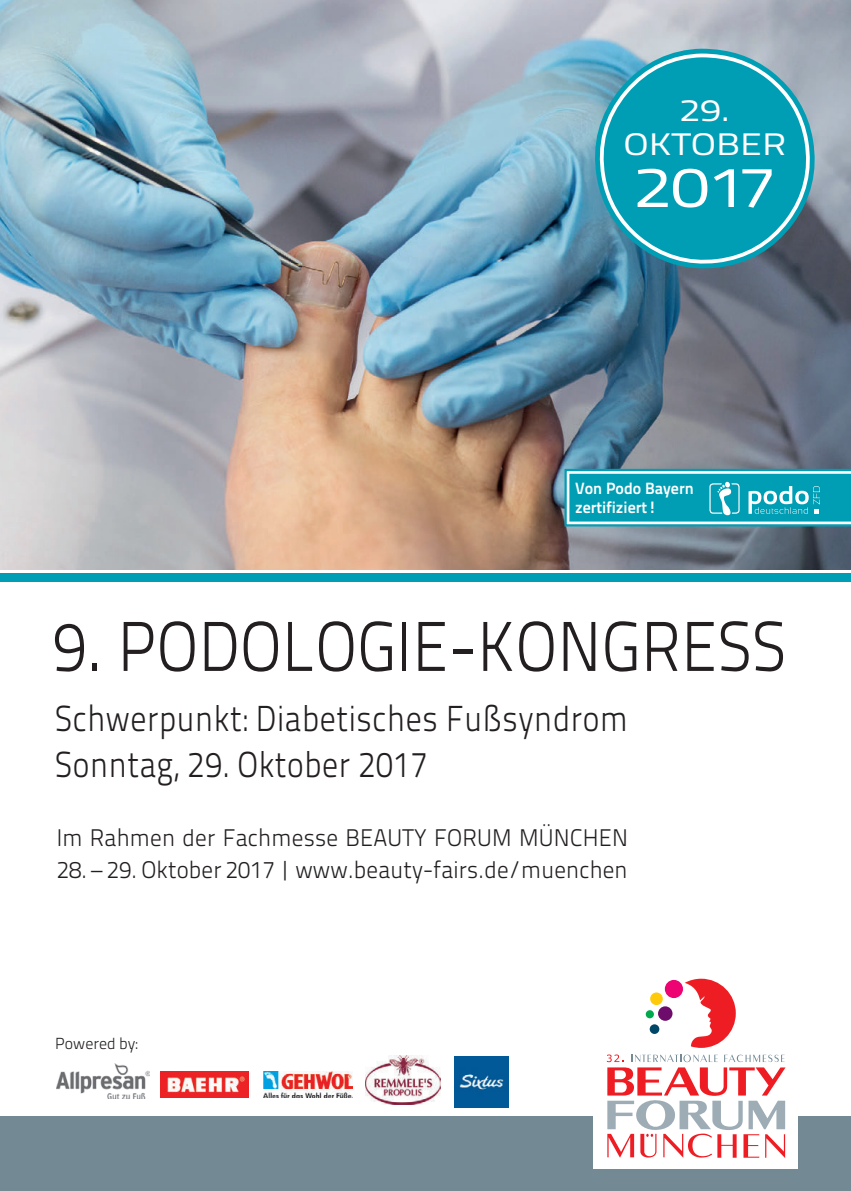
<style>
.page{position:relative;width:851px;height:1191px;background:#fff}
.page>*{position:absolute;margin:0;border:0;box-sizing:border-box;transform-origin:0 0}
.t1{font:300 70.2px "Titillium Text 22 L";letter-spacing:.01em;color:#231f20;scale:.9 1}
.t2{font:57px "Titillium Text 22 L";color:#fff;scale:1.25 1}
.t3{font:300 36px/46px "Titillium Text 22 L";letter-spacing:.02em;color:#231f20;scale:.88 1}
.t4{font:31px/33.8px "Titillium Text 22 L";color:#fff;text-align:center;scale:1.25 1}
.t5{font:300 24px "Titillium Text 22 L";letter-spacing:.01em;color:#231f20;scale:.95 1}
.t6{font:300 24px "Titillium Text 22 L";letter-spacing:.01em;color:#231f20;scale:.96 1}
.t7{font:700 16.4px/19.2px "Titillium Text 22 L";color:#fff}
.t8{font:300 16px "Titillium Text 22 L";color:#231f20}
</style>
<div class="page">
<img style="left:0;top:0;width:850px;height:569px">
<div style="left:0;top:574px;width:850px;height:8px;background:#009eb4"></div>
<div style="left:0;top:1116px;width:850px;height:75px;background:#738a95"></div>
<div style="left:593px;top:959px;width:204px;height:210px;background:#fff"></div>
<div style="left:658px;top:1006px;width:14px;height:14px;background:#6e0c6b;border-radius:50%"></div>
<div style="left:650px;top:992px;width:12px;height:13px;background:#feca0a;border-radius:50%"></div>
<div style="left:664px;top:980px;width:19px;height:18px;background:#ed0372;border-radius:50%"></div>
<div style="left:649px;top:1024px;width:10px;height:10px;background:#004667;border-radius:50%"></div>
<div style="left:645px;top:1010px;width:8px;height:8px;background:#00a84e;border-radius:50%"></div>
<svg style="left:685px;top:978px;width:50px;height:70px"></svg>
<svg style="left:606px;top:1054px;width:179px;height:104px"></svg>
<svg style="left:595px;top:49px;width:219px;height:219px;background:#25a0b4"></svg>
<img style="left:161px;top:1071px;width:88px;height:26px">
<img style="left:365px;top:1055px;width:76px;height:49px">
<img style="left:455px;top:1056px;width:53px;height:51px">
<img style="left:264px;top:1071px;width:89px;height:26px">
<img style="left:57px;top:1063px;width:92px;height:35px">
<svg style="left:564px;top:469px;width:286px;height:57px;background:#28adbf"></svg>
<p class="t4" style="left:623px;top:92px;width:132px">29.<br>OKTOBER</p>
<h2 class="t2" style="left:633px;top:145px;width:116px">2017</h2>
<p class="t7" style="left:575px;top:477px;width:120px">Von Podo Bayern zertifiziert!</p>
<h1 class="t1" style="left:52px;top:595px;width:816px">9. PODOLOGIE-KONGRESS</h1>
<p class="t3" style="left:55px;top:693px;width:651px">Schwerpunkt: Diabetisches Fußsyndrom<br>Sonntag, 29. Oktober 2017</p>
<p class="t6" style="left:57px;top:820px;width:596px">Im Rahmen der Fachmesse BEAUTY FORUM MÜNCHEN</p>
<p class="t5" style="left:57px;top:852px;width:602px">28. – 29. Oktober 2017 | www.beauty-fairs.de/muenchen</p>
<p class="t8" style="left:55px;top:1031px;width:84px">Powered by:</p>
</div>
